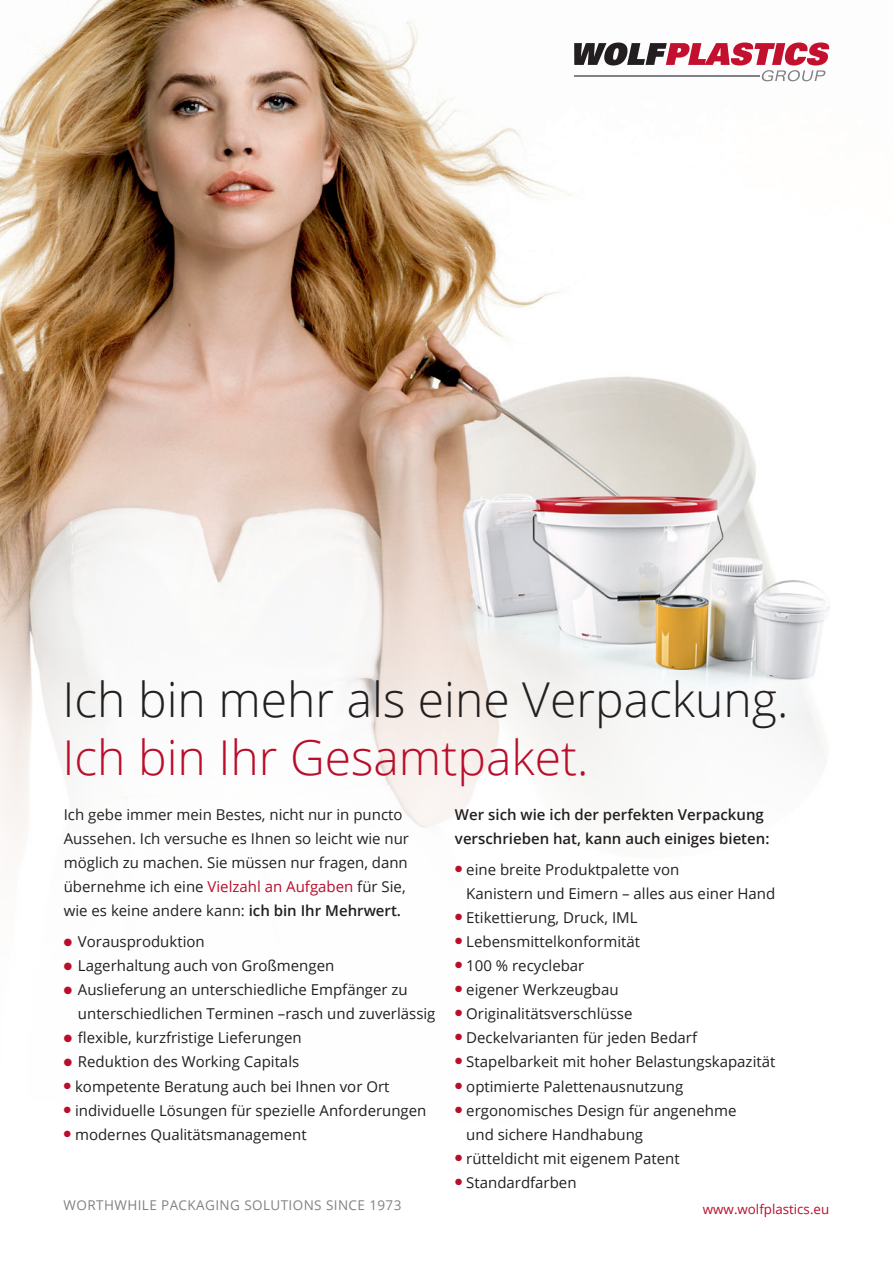
<style>
.page{position:relative;width:893px;height:1263px;background:#fff}
.page>*{position:absolute;margin:0;border:0;box-sizing:border-box;transform-origin:0 0}
.t1{font:300 48px "Open Sans";color:#231f20}
.t2{font:300 48px "Open Sans";color:#ba0d2b}
.t3{font:15px/24px "Open Sans";color:#231f20}
.t4{font:600 15px/24px "Open Sans";color:#231f20}
.t5{font:13.5px "Open Sans";letter-spacing:.03em;color:#808285}
.t6{font:13.35px "Open Sans";color:#ba0d2b}
.s1{color:#ba0d2b}
.s2{font-weight:600}
</style>
<div class="page">
<img style="left:0;top:0;width:830px;height:843px">
<img style="left:417px;top:410px;width:413px;height:332px">
<svg style="left:574px;top:43px;width:255px;height:38px"></svg>
<h1 class="t1" style="left:62px;top:667px;width:728px">Ich bin mehr als eine Verpackung.</h1>
<h1 class="t2" style="left:62px;top:724px;width:528px">Ich bin Ihr Gesamtpaket.</h1>
<p class="t3" style="left:64px;top:802px;width:347px">Ich gebe immer mein Bestes, nicht nur in puncto Aussehen. Ich versuche es Ihnen so leicht wie nur möglich zu machen. Sie müssen nur fragen, dann übernehme ich eine <span class="s1">Vielzahl an Aufgaben</span> für Sie, wie es keine andere kann: <span class="s2">ich bin Ihr Mehrwert.</span></p>
<p class="t3" style="left:64px;top:930px;width:142px"><span class="s1">●</span> Vorausproduktion</p>
<p class="t3" style="left:64px;top:954px;width:272px"><span class="s1">●</span> Lagerhaltung auch von Großmengen</p>
<p class="t3" style="left:78px;top:978px;width:359px;text-indent:-14px"><span class="s1">●</span> Auslieferung an unterschiedliche Empfänger zu unterschiedlichen Terminen –rasch und zuverlässig</p>
<p class="t3" style="left:64px;top:1026px;width:239px"><span class="s1">●</span> flexible, kurzfristige Lieferungen</p>
<p class="t3" style="left:64px;top:1050px;width:237px"><span class="s1">●</span> Reduktion des Working Capitals</p>
<p class="t3" style="left:64px;top:1074px;width:327px"><sup>●</sup> kompetente Beratung auch bei Ihnen vor Ort</p>
<p class="t3" style="left:64px;top:1098px;width:364px"><sup>●</sup> individuelle Lösungen für spezielle Anforderungen</p>
<p class="t3" style="left:64px;top:1122px;width:244px"><sup>●</sup> modernes Qualitätsmanagement</p>
<p class="t4" style="left:455px;top:802px;width:316px">Wer sich wie ich der perfekten Verpackung verschrieben hat, kann auch einiges bieten:</p>
<p class="t3" style="left:466px;top:858px;width:310px;text-indent:-11px"><sup>●</sup> eine breite Produktpalette von<br>Kanistern und Eimern – alles aus einer Hand</p>
<p class="t3" style="left:455px;top:906px;width:184px"><sup>●</sup> Etikettierung, Druck, IML</p>
<p class="t3" style="left:455px;top:930px;width:187px"><sup>●</sup> Lebensmittelkonformität</p>
<p class="t3" style="left:455px;top:954px;width:131px"><sup>●</sup> 100 % recyclebar</p>
<p class="t3" style="left:455px;top:978px;width:165px"><sup>●</sup> eigener Werkzeugbau</p>
<p class="t3" style="left:455px;top:1002px;width:179px"><sup>●</sup> Originalitätsverschlüsse</p>
<p class="t3" style="left:455px;top:1026px;width:244px"><sup>●</sup> Deckelvarianten für jeden Bedarf</p>
<p class="t3" style="left:455px;top:1050px;width:322px"><sup>●</sup> Stapelbarkeit mit hoher Belastungskapazität</p>
<p class="t3" style="left:455px;top:1074px;width:230px"><sup>●</sup> optimierte Palettenausnutzung</p>
<p class="t3" style="left:466px;top:1098px;width:272px;text-indent:-11px"><sup>●</sup> ergonomisches Design für angenehme und sichere Handhabung</p>
<p class="t3" style="left:455px;top:1146px;width:226px"><sup>●</sup> rütteldicht mit eigenem Patent</p>
<p class="t3" style="left:455px;top:1170px;width:123px"><sup>●</sup> Standardfarben</p>
<p class="t5" style="left:64px;top:1195px;width:339px">WORTHWHILE PACKAGING SOLUTIONS SINCE 1973</p>
<p class="t6" style="left:703px;top:1200px;width:128px">www.wolfplastics.eu</p>
</div>
